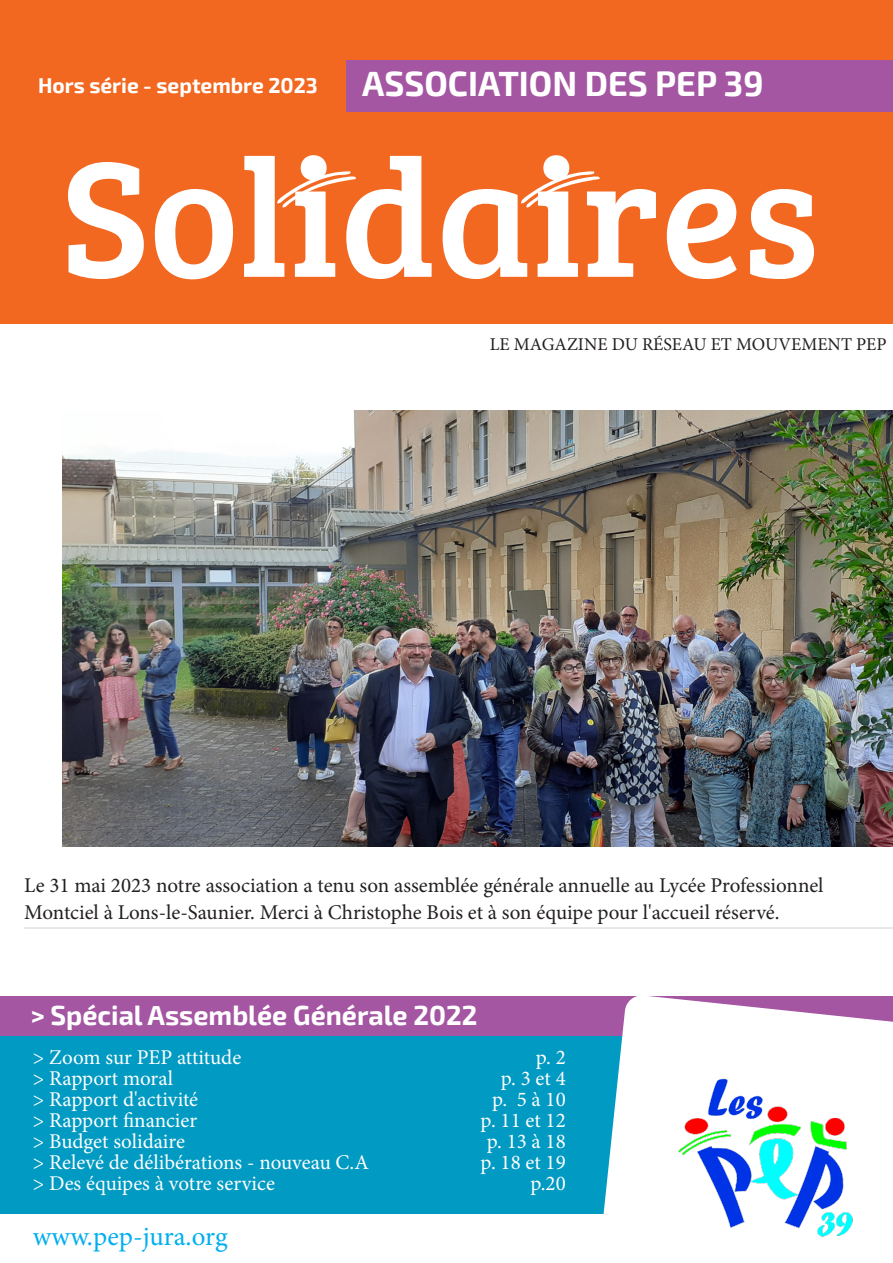
<style>
.page{position:relative;width:893px;height:1263px;background:#fff}
.page>*{position:absolute;margin:0;border:0;box-sizing:border-box;transform-origin:0 0}
.t1{font:700 34.35px "Exo 2";color:#fff}
.t2{font:700 27px "Exo 2";color:#fff}
.t3{font:27px "Minion Pro";color:#00aeef}
.t4{font:21px "Minion Pro";color:#fff}
.SOM_pt_filet{font:21px/27px "Minion Pro";color:#231f20}
.t5{font:700 21px "Exo 2";color:#fff}
.t6{font:18px "Minion Pro";color:#231f20}
</style>
<div class="page">
<div style="left:0;top:0;width:893px;height:323px;background:#f36821"></div>
<div style="left:347px;top:60px;width:546px;height:51px;background:#a456a2"></div>
<svg style="left:667px;top:189px;width:147px;height:90px"></svg>
<svg style="left:68px;top:162px;width:165px;height:117px"></svg>
<svg style="left:244px;top:155px;width:412px;height:124px"></svg>
<div style="left:0;top:1036px;width:593px;height:45px;background:#009ac2"></div>
<div style="left:0;top:1081px;width:893px;height:133px;background:#009ac2"></div>
<div style="left:0;top:997px;width:893px;height:39px;background:#a456a2"></div>
<svg style="left:593px;top:996px;width:300px;height:218px;fill:#fff"></svg>
<img style="left:668px;top:1072px;width:189px;height:165px">
<hr style="left:24px;top:928px;width:869px;height:1px;background:#d1d2d4">
<img style="left:63px;top:410px;width:830px;height:436px">
<p class="t5" style="left:38px;top:73px;width:281px">Hors série - septembre 2023</p>
<p class="t1" style="left:362px;top:63px;width:403px">ASSOCIATION DES PEP 39</p>
<p class="t6" style="left:490px;top:332px;width:398px">LE MAGAZINE DU RÉSEAU ET MOUVEMENT PEP</p>
<p class="SOM_pt_filet" style="left:24px;top:872px;width:801px">Le 31 mai 2023 notre association a tenu son assemblée générale annuelle au Lycée Professionnel<br>Montciel à Lons-le-Saunier. Merci à Christophe Bois et à son équipe pour l'accueil réservé.</p>
<p class="t2" style="left:31px;top:1000px;width:448px">&gt; Spécial Assemblée Générale 2022</p>
<p class="t4" style="left:33px;top:1043px;width:210px">&gt; Zoom sur PEP attitude</p>
<p class="t4" style="left:33px;top:1064px;width:142px">&gt; Rapport moral</p>
<p class="t4" style="left:33px;top:1085px;width:167px">&gt; Rapport d'activité</p>
<p class="t4" style="left:33px;top:1106px;width:166px">&gt; Rapport financier</p>
<p class="t4" style="left:33px;top:1127px;width:154px">&gt; Budget solidaire</p>
<p class="t4" style="left:33px;top:1148px;width:338px">&gt; Relevé de délibérations - nouveau C.A</p>
<p class="t4" style="left:33px;top:1169px;width:244px">&gt; Des équipes à votre service</p>
<p class="t3" style="left:33px;top:1218px;width:196px">www.pep-jura.org</p>
<p class="t4" style="left:536px;top:1043px;width:32px">p. 2</p>
<p class="t4" style="left:501px;top:1064px;width:66px">p. 3 et 4</p>
<p class="t4" style="left:492px;top:1085px;width:75px">p. 5 à 10</p>
<p class="t4" style="left:481px;top:1106px;width:87px">p. 11 et 12</p>
<p class="t4" style="left:487px;top:1127px;width:81px">p. 13 à 18</p>
<p class="t4" style="left:481px;top:1148px;width:87px">p. 18 et 19</p>
<p class="t4" style="left:530px;top:1169px;width:37px">p.20</p>
</div>
